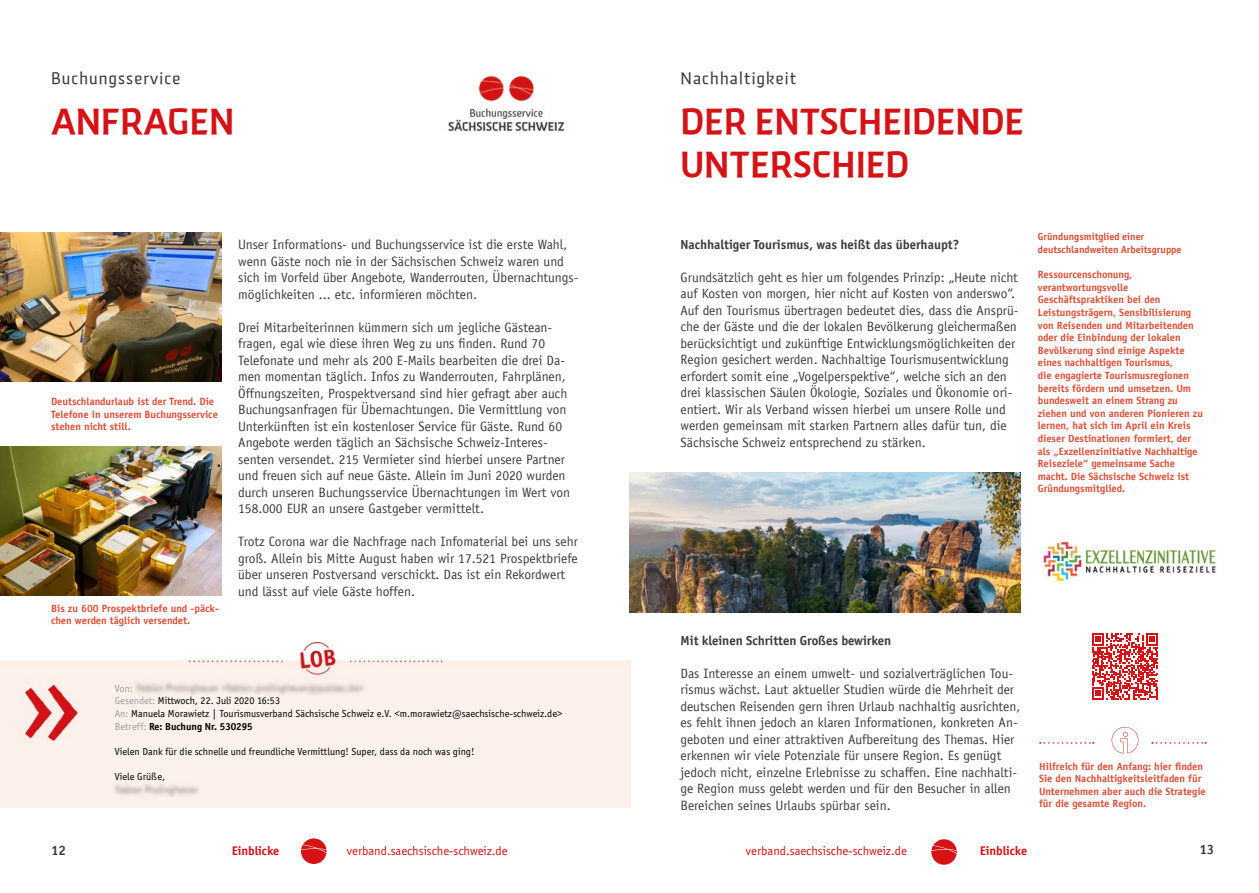
<style>
.page{position:relative;width:1259px;height:893px;background:#fff}
.page>*{position:absolute;margin:0;border:0;box-sizing:border-box;transform-origin:0 0}
.t1{font:500 36px/43.2px "Skog Sans";color:#d51317}
.t2{font:16.5px "Skog Sans";letter-spacing:.05em;color:#3c3c3b}
.t3{font:13.5px/16.5px "Officina Sans";color:#3c3c3b}
.t4{font:700 13.5px "Officina Sans CEEF";color:#3c3c3b}
.t5{font:700 13.5px "Officina Sans";color:#3c3c3b}
.t6{font:12.9px "Officina Sans CEEF";color:#d51317}
.t7{font:700 12.9px "Officina Sans CEEF";color:#d51317}
.t8{font:700 10.5px/12.6px "Officina Sans";color:#dd4f37}
.t9{font:10.5px/12.6px "Officina Sans CEEF";color:#000}
.t10{font:700 10.5px/12.6px "Officina Sans CEEF";color:#dd4f37}
.s1{color:#9d9d9c}
.s2{font-weight:700}
</style>
<div class="page">
<svg style="left:301px;top:838px;width:25px;height:26px"></svg>
<svg style="left:931px;top:839px;width:26px;height:26px"></svg>
<img style="left:0;top:643px;width:630px;height:165px">
<img style="left:629px;top:472px;width:391px;height:140px">
<img style="left:0;top:447px;width:221px;height:148px">
<img style="left:0;top:233px;width:221px;height:149px">
<svg style="left:1111px;top:727px;width:27px;height:27px"></svg>
<svg style="left:1152px;top:742px;width:54px;height:2px"></svg>
<svg style="left:1039px;top:742px;width:54px;height:2px"></svg>
<svg style="left:1092px;top:633px;width:66px;height:67px"></svg>
<img style="left:1043px;top:541px;width:174px;height:41px">
<img style="left:448px;top:75px;width:117px;height:57px">
<p class="t2" style="left:51px;top:65px;width:131px">Buchungsservice</p>
<p class="t2" style="left:680px;top:65px;width:117px">Nachhaltigkeit</p>
<h1 class="t1" style="left:51px;top:99px;width:185px">ANFRAGEN</h1>
<h1 class="t1" style="left:680px;top:99px;width:345px">DER ENTSCHEIDENDE<br>UNTERSCHIED</h1>
<p class="t8" style="left:51px;top:395px;width:168px">Deutschlandurlaub ist der Trend. Die<br>Telefone in unserem Buchungsservice stehen nicht still.</p>
<p class="t8" style="left:51px;top:602px;width:169px">Bis zu 600 Prospektbriefe und -päck&shy;chen werden täglich versendet.</p>
<p class="t3" style="left:238px;top:236px;width:342px">Unser Informations- und Buchungsservice ist die erste Wahl, wenn Gäste noch nie in der Sächsischen Schweiz waren und sich im Vorfeld über Angebote, Wanderrouten, Übernachtungs&shy;möglichkeiten ... etc. informieren möchten.</p>
<p class="t3" style="left:238px;top:319px;width:333px">Drei Mitarbeiterinnen kümmern sich um jegliche Gästean&shy;fragen, egal wie diese ihren Weg zu uns finden. Rund 70<br>Telefonate und mehr als 200 E-Mails bearbeiten die drei Da&shy;men momentan täglich. Infos zu Wanderrouten, Fahrplänen, Öffnungszeiten, Prospektversand sind hier gefragt aber auch Buchungsanfragen für Übernachtungen. Die Vermittlung von Unterkünften ist ein kostenloser Service für Gäste. Rund 60<br>Angebote werden täglich an Sächsische Schweiz-Interes&shy;senten versendet. 215 Vermieter sind hierbei unsere Partner und freuen sich auf neue Gäste. Allein im Juni 2020 wurden durch unseren Buchungsservice Übernachtungen im Wert von 158.000 EUR an unsere Gastgeber vermittelt.</p>
<p class="t3" style="left:238px;top:533px;width:341px">Trotz Corona war die Nachfrage nach Infomaterial bei uns sehr groß. Allein bis Mitte August haben wir 17.521 Prospektbriefe über unseren Postversand verschickt. Das ist ein Rekordwert und lässt auf viele Gäste hoffen.</p>
<p class="t9" style="left:115px;top:682px;width:449px"><span class="s1">Von:<br>Gesendet:</span> Mittwoch, 22. Juli 2020 16:53<br><span class="s1">An:</span> Manuela Morawietz | Tourismusverband Sächsische Schweiz e.V. &lt;m.morawietz@saechsische-schweiz.de&gt; <span class="s1">Betreff:</span> <span class="s2">Re: Buchung Nr. 530295</span></p>
<p class="t9" style="left:115px;top:745px;width:361px">Vielen Dank für die schnelle und freundliche Vermittlung! Super, dass da noch was ging!</p>
<p class="t9" style="left:115px;top:770px;width:52px">Viele Grüße,</p>
<p class="t4" style="left:680px;top:236px;width:280px">Nachhaltiger Tourismus, was heißt das überhaupt?</p>
<p class="t3" style="left:680px;top:269px;width:339px">Grundsätzlich geht es hier um folgendes Prinzip: „Heute nicht auf Kosten von morgen, hier nicht auf Kosten von anderswo“.<br>Auf den Tourismus übertragen bedeutet dies, dass die Ansprü&shy;che der Gäste und die der lokalen Bevölkerung gleichermaßen berücksichtigt und zukünftige Entwicklungsmöglichkeiten der Region gesichert werden. Nachhaltige Tourismusentwicklung erfordert somit eine „Vogelperspektive“, welche sich an den drei klassischen Säulen Ökologie, Soziales und Ökonomie ori&shy;entiert. Wir als Verband wissen hierbei um unsere Rolle und werden gemeinsam mit starken Partnern alles dafür tun, die Sächsische Schweiz entsprechend zu stärken.</p>
<p class="t10" style="left:1037px;top:230px;width:145px">Gründungsmitglied einer deutschlandweiten Arbeitsgruppe</p>
<p class="t8" style="left:1037px;top:268px;width:167px">Ressourcenschonung, verantwortungsvolle<br>Geschäftspraktiken bei den<br>Leistungsträgern, Sensibilisierung von Reisenden und Mitarbeitenden oder die Einbindung der lokalen<br>Bevölkerung sind einige Aspekte eines nachhaltigen Tourismus,<br>die engagierte Tourismusregionen bereits fördern und umsetzen. Um bundesweit an einem Strang zu ziehen und von anderen Pionieren zu lernen, hat sich im April ein Kreis dieser Destinationen formiert, der als „Exzellenzinitiative Nachhaltige<br>Reiseziele“ gemeinsame Sache macht. Die Sächsische Schweiz ist<br>Gründungsmitglied.</p>
<p class="t4" style="left:680px;top:632px;width:212px">Mit kleinen Schritten Großes bewirken</p>
<p class="t3" style="left:680px;top:665px;width:341px">Das Interesse an einem umwelt- und sozialverträglichen Tou&shy;rismus wächst. Laut aktueller Studien würde die Mehrheit der deutschen Reisenden gern ihren Urlaub nachhaltig ausrichten, es fehlt ihnen jedoch an klaren Informationen, konkreten An&shy;geboten und einer attraktiven Aufbereitung des Themas. Hier erkennen wir viele Potenziale für unsere Region. Es genügt jedoch nicht, einzelne Erlebnisse zu schaffen. Eine nachhalti&shy;ge Region muss gelebt werden und für den Besucher in allen Bereichen seines Urlaubs spürbar sein.</p>
<p class="t8" style="left:1039px;top:760px;width:168px">Hilfreich für den Anfang: hier finden Sie den Nachhaltigkeitsleitfaden für Unternehmen aber auch die Strategie für die gesamte Region.</p>
<p class="t5" style="left:51px;top:841px;width:17px">12</p>
<p class="t7" style="left:232px;top:843px;width:49px">Einblicke</p>
<p class="t6" style="left:347px;top:844px;width:162px">verband.saechsische-schweiz.de</p>
<p class="t6" style="left:746px;top:844px;width:162px">verband.saechsische-schweiz.de</p>
<p class="t7" style="left:979px;top:843px;width:49px">Einblicke</p>
<p class="t5" style="left:1199px;top:841px;width:17px">13</p>
</div>
